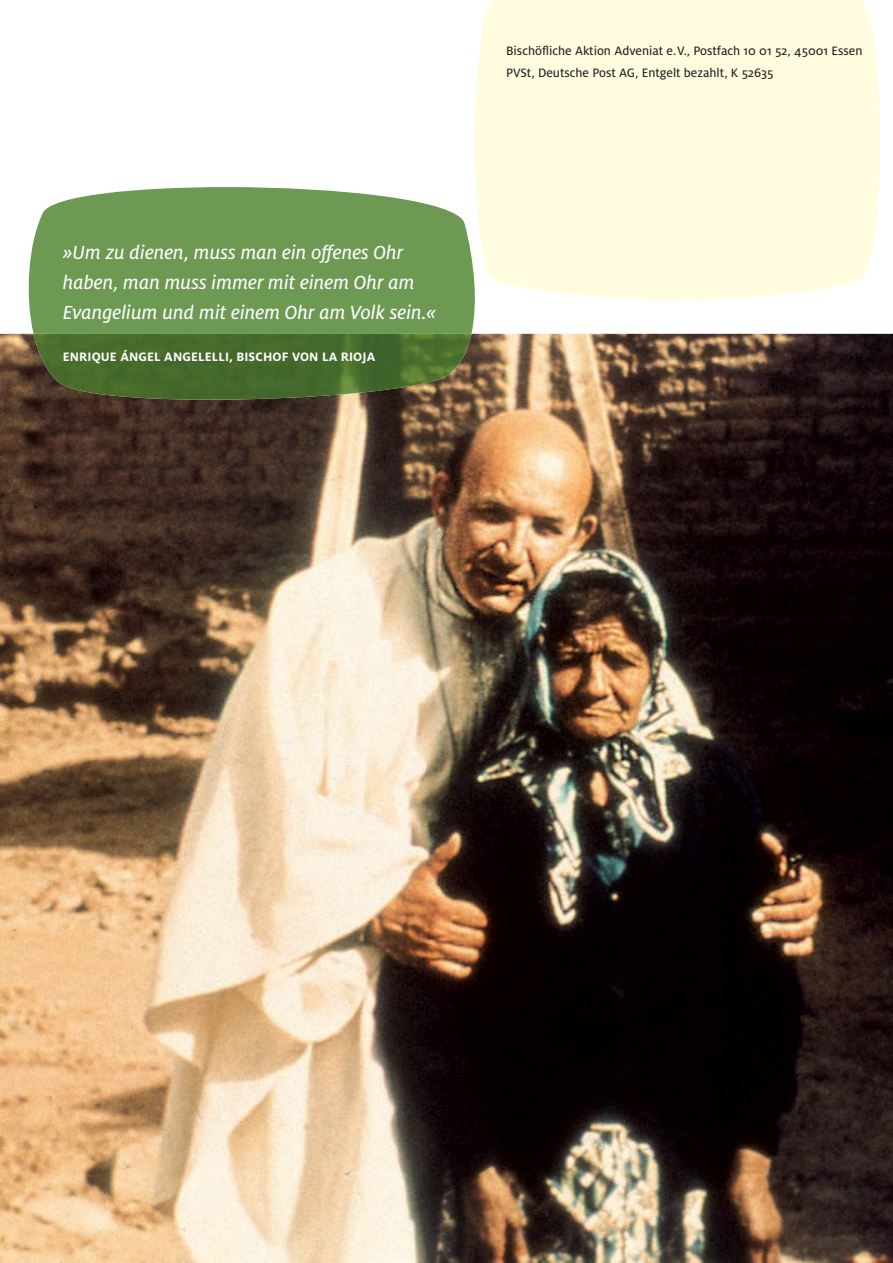
<style>
.page{position:relative;width:893px;height:1263px;background:#fff}
.page>*{position:absolute;margin:0;border:0;box-sizing:border-box;transform-origin:0 0}
.t1{font:21px/29.7px "Milo OT Text Ita";color:#fff}
.t2{font:13.5px/21.3px "Milo OT Text";color:#231f20}
.t3{font:700 13.5px "Milo OT";letter-spacing:.01em;color:#fff}
</style>
<div class="page">
<img style="left:0;top:334px;width:893px;height:929px">
<div style="left:475px;top:0;width:405px;height:300px;background:#fffce0"></div>
<svg style="left:24px;top:187px;width:454px;height:147px;background:#79a161"></svg>
<img style="left:34px;top:334px;width:437px;height:66px">
<p class="t1" style="left:63px;top:238px;width:375px">»Um zu dienen, muss man ein offenes Ohr haben, man muss immer mit einem Ohr am<br>Evangelium und mit einem Ohr am Volk sein.«</p>
<p class="t3" style="left:63px;top:349px;width:314px">ENRIQUE ÁNGEL ANGELELLI, BISCHOF VON LA RIOJA</p>
<p class="t2" style="left:506px;top:41px;width:358px">Bischöfliche Aktion Adveniat e. V., Postfach 10 01 52, 45001 Essen<br>PVSt, Deutsche Post AG, Entgelt bezahlt, K 52635</p>
</div>
